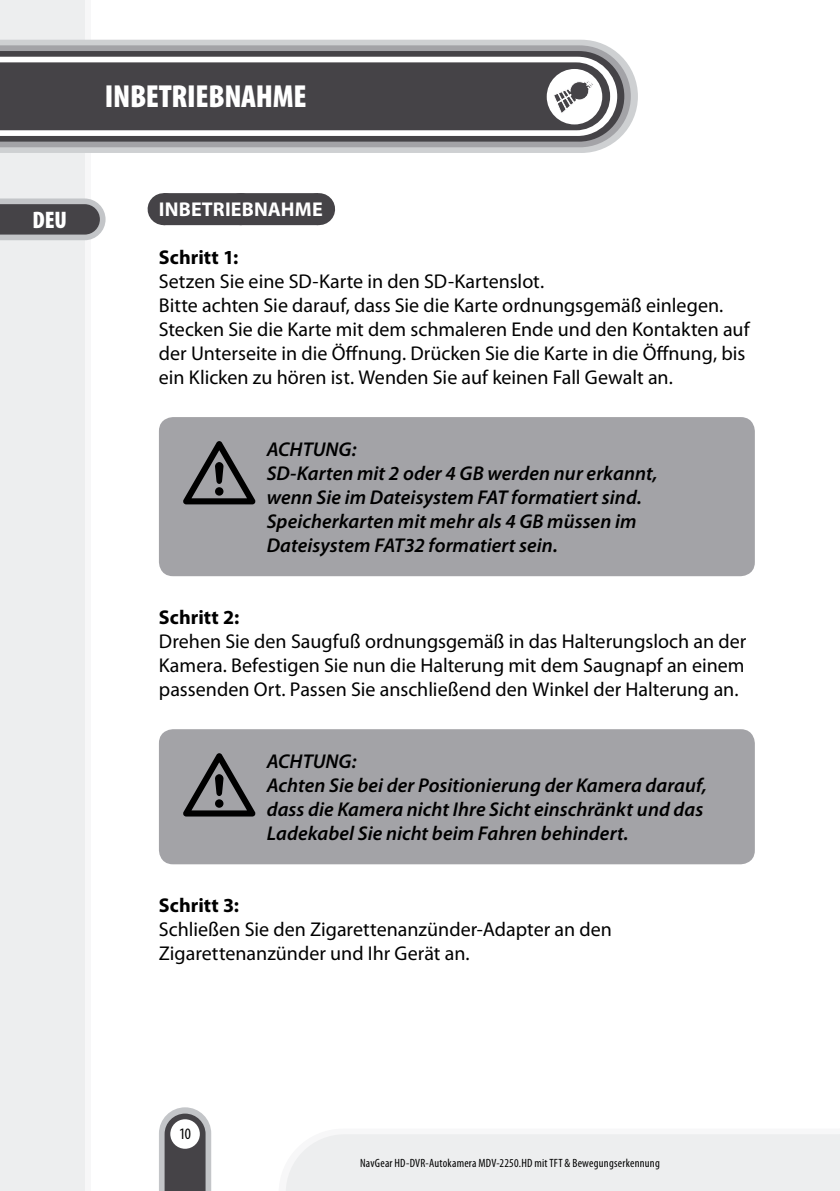
<style>
.page{position:relative;width:840px;height:1191px;background:#fff}
.page>*{position:absolute;margin:0;border:0;box-sizing:border-box;transform-origin:0 0}
.t1{font:900 condensed 32px "Myriad Pro";color:#fff}
.t2{font:900 condensed 24px "Myriad Pro";color:#fff}
.t3{font:20px/24px "Myriad Pro";color:#000}
.t4{font:italic 600 20px/24px "Myriad Pro";letter-spacing:.005em;color:#000}
.t5{font:700 20px "Myriad Pro";letter-spacing:.005em;color:#000}
.t6{font:700 20px "Myriad Pro";color:#fff}
.t7{font:condensed 16px "Myriad Pro";color:#000}
.t8{font:condensed 12px "Myriad Pro";letter-spacing:.02em;color:#000}
</style>
<div class="page">
<div style="left:0;top:0;width:85px;height:1191px;background:#edeeef"></div>
<div style="left:85px;top:0;width:6px;height:1191px;background:#f7f7f8"></div>
<svg style="left:159px;top:1107px;width:52px;height:84px"></svg>
<svg style="left:0;top:198px;width:105px;height:42px;background:#717174"></svg>
<svg style="left:0;top:40px;width:637px;height:113px;background:#d2d4d5"></svg>
<svg style="left:0;top:45px;width:630px;height:102px;background:#aaaaae"></svg>
<svg style="left:0;top:51px;width:624px;height:91px;background:#555357"></svg>
<svg style="left:0;top:57px;width:617px;height:79px"></svg>
<div style="left:0;top:62px;width:609px;height:68px;background:#454347"></div>
<div style="left:546px;top:69px;width:56px;height:55px;background:#fff;border-radius:50%"></div>
<svg style="left:554px;top:81px;width:39px;height:32px"></svg>
<div style="left:286px;top:1134px;width:554px;height:57px;background:#edeeef"></div>
<div style="left:163px;top:193px;width:155px;height:32px;background:#454347"></div>
<svg style="left:244px;top:193px;width:35px;height:1px"></svg>
<hr style="left:318px;top:193px;width:1px;height:32px;background:#454347">
<div style="left:159px;top:417px;width:595px;height:159px;background:#a3a3a7;border-radius:14px"></div>
<svg style="left:183px;top:441px;width:72px;height:63px"></svg>
<div style="left:159px;top:729px;width:595px;height:135px;background:#a3a3a7;border-radius:14px"></div>
<svg style="left:183px;top:753px;width:72px;height:63px"></svg>
<p class="t2" style="left:33px;top:207px;width:36px">DEU</p>
<h1 class="t1" style="left:105px;top:78px;width:40px">INBETRIEB</h1>
<h1 class="t1" style="left:224px;top:78px;width:34px">NAHME</h1>
<p class="t6" style="left:159px;top:196px;width:150px">INBETRIEBNAHME</p>
<p class="t5" style="left:159px;top:244px;width:81px">SCHRITT 1:</p>
<p class="t3" style="left:159px;top:269px;width:591px">Setzen Sie eine SD-Karte in den SD-Kartenslot.<br>Bitte achten Sie darauf, dass Sie die Karte ordnungsgemäß einlegen.<br>Stecken Sie die Karte mit dem schmaleren Ende und den Kontakten auf der Unterseite in die Öffnung. Drücken Sie die Karte in die Öffnung, bis ein Klicken zu hören ist. Wenden Sie auf keinen Fall Gewalt an.</p>
<p class="t4" style="left:266px;top:437px;width:392px">ACHTUNG:<br>SD-Karten mit 2 oder 4 GB werden nur erkannt, wenn Sie im Dateisystem FAT formatiert sind.<br>Speicherkarten mit mehr als 4 GB müssen im Dateisystem FAT32 formatiert sein.</p>
<p class="t5" style="left:159px;top:604px;width:82px">SCHRITT 2:</p>
<p class="t3" style="left:159px;top:629px;width:588px;text-align:justify">Drehen Sie den Saugfuß ordnungsgemäß in das Halterungsloch an der Kamera. Befestigen Sie nun die Halterung mit dem Saugnapf an einem passenden Ort. Passen Sie anschließend den Winkel der Halterung an.</p>
<p class="t4" style="left:266px;top:749px;width:441px">ACHTUNG:<br>Achten Sie bei der Positionierung der Kamera darauf, dass die Kamera nicht Ihre Sicht einschränkt und das Ladekabel Sie nicht beim Fahren behindert.</p>
<p class="t5" style="left:159px;top:892px;width:82px">SCHRITT 3:</p>
<p class="t3" style="left:159px;top:917px;width:454px">Schließen Sie den Zigarettenanzünder-Adapter an den<br>Zigarettenanzünder und Ihr Gerät an.</p>
<p class="t7" style="left:179px;top:1123px;width:14px">10</p>
<p class="t8" style="left:360px;top:1155px;width:301px">NavGear HD-DVR-Autokamera MDV-2250.HD mit TFT &amp; Bewegungserkennung</p>
</div>
